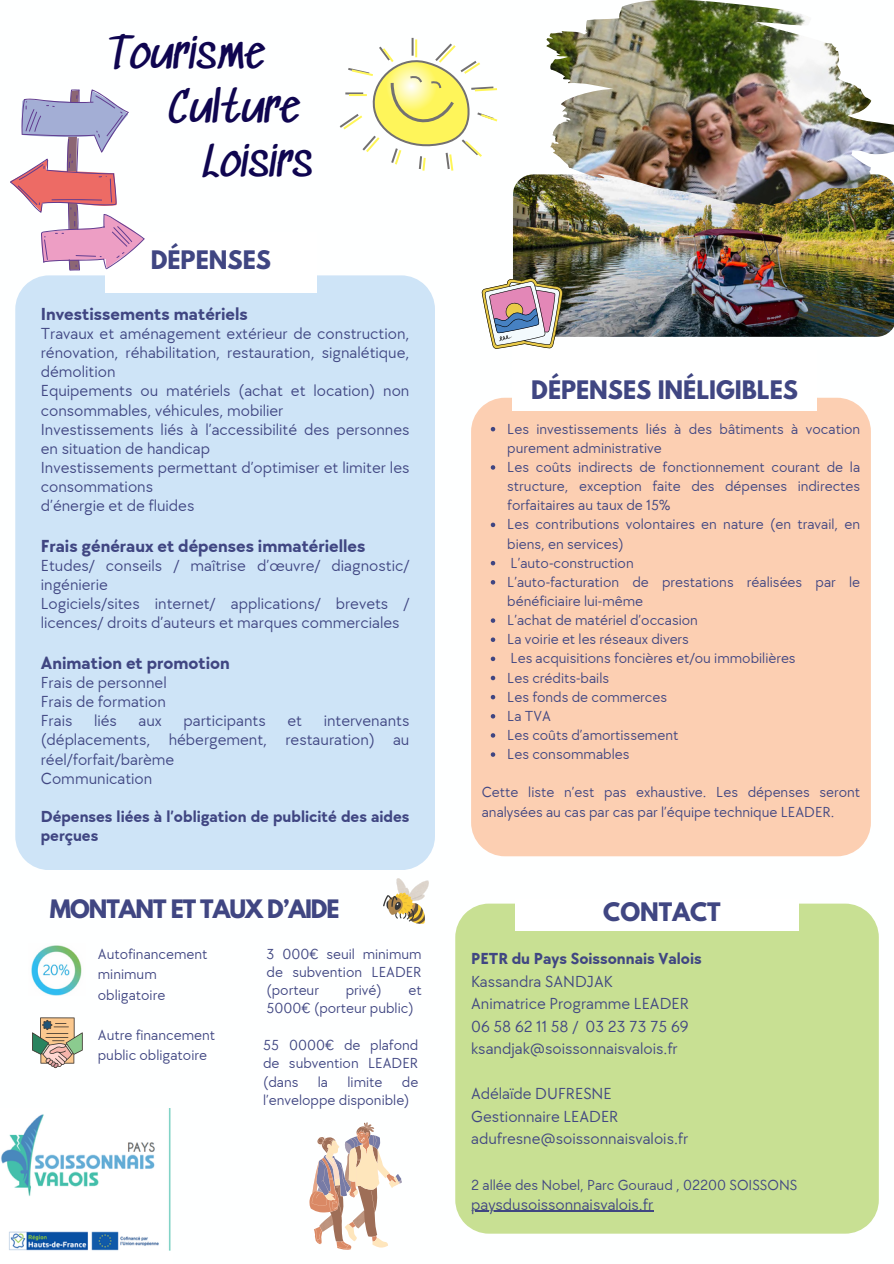
<style>
.page{position:relative;width:894px;height:1264px;background:#fff}
.page>*{position:absolute;margin:0;border:0;box-sizing:border-box;transform-origin:0 0}
.t1{font:42px "Sedgwick Ave";color:#0f0550}
.t2{font:700 22.65px "League Spartan";color:#404682}
.t3{font:700 22.5px "League Spartan";letter-spacing:-.045em;color:#404682}
.t4{font:700 18px "TT Chocolates";color:#404682}
.t5{font:16.5px/19.2px "TT Chocolates";color:#404682}
.t6{font:700 16.5px/19.2px "TT Chocolates";color:#404682}
.t7{font:15px/19.2px "TT Chocolates";color:#404682}
</style>
<div class="page">
<div style="left:471px;top:398px;width:399px;height:458px;background:#fccfb2"></div>
<div style="left:15px;top:275px;width:420px;height:595px;background:#cee4f7"></div>
<div style="left:105px;top:232px;width:211px;height:60px;background:#fff"></div>
<div style="left:512px;top:350px;width:304px;height:61px;background:#fff"></div>
<img style="left:31px;top:945px;width:51px;height:50px">
<svg style="left:32px;top:1017px;width:51px;height:51px"></svg>
<img style="left:513px;top:174px;width:380px;height:162px">
<div style="left:455px;top:903px;width:423px;height:330px;background:#c8e093"></div>
<div style="left:514px;top:898px;width:284px;height:32px;background:#fff"></div>
<img style="left:1px;top:1108px;width:170px;height:143px">
<svg style="left:309px;top:1122px;width:92px;height:127px"></svg>
<svg style="left:481px;top:278px;width:81px;height:71px"></svg>
<img style="left:546px;top:0;width:347px;height:206px">
<svg style="left:10px;top:89px;width:135px;height:181px"></svg>
<img style="left:383px;top:878px;width:45px;height:45px">
<svg style="left:490px;top:427px;width:5px;height:4px"></svg>
<svg style="left:490px;top:465px;width:5px;height:4px"></svg>
<svg style="left:490px;top:522px;width:5px;height:5px"></svg>
<svg style="left:490px;top:561px;width:5px;height:4px"></svg>
<svg style="left:490px;top:580px;width:5px;height:4px"></svg>
<svg style="left:490px;top:618px;width:5px;height:5px"></svg>
<svg style="left:490px;top:637px;width:5px;height:5px"></svg>
<svg style="left:490px;top:656px;width:5px;height:5px"></svg>
<svg style="left:490px;top:675px;width:5px;height:5px"></svg>
<svg style="left:490px;top:695px;width:5px;height:4px"></svg>
<svg style="left:490px;top:714px;width:5px;height:4px"></svg>
<svg style="left:490px;top:733px;width:5px;height:4px"></svg>
<svg style="left:490px;top:752px;width:5px;height:4px"></svg>
<hr style="left:471px;top:1210px;width:182px;height:1px;background:#404682">
<svg style="left:339px;top:38px;width:158px;height:133px"></svg>
<h3 class="t1" style="left:109px;top:31px;width:157px">Tourisme</h3>
<h3 class="t1" style="left:167px;top:85px;width:134px">Culture</h3>
<h3 class="t1" style="left:202px;top:139px;width:112px">Loisirs</h3>
<p class="t2" style="left:151px;top:249px;width:122px">DÉPENSES</p>
<p class="t4" style="left:41px;top:303px;width:208px">Investissements matériels</p>
<h2 class="t5" style="left:41px;top:324px;width:370px;text-align:justify">Travaux et aménagement extérieur de construction, rénovation, réhabilitation, restauration, signalétique, démolition</h2>
<p class="t5" style="left:41px;top:382px;width:370px">Equipements ou matériels (achat et location) non consommables, véhicules, mobilier</p>
<p class="t5" style="left:41px;top:420px;width:370px">Investissements liés à l’accessibilité des personnes en situation de handicap</p>
<p class="t5" style="left:41px;top:458px;width:370px">Investissements permettant d’optimiser et limiter les consommations</p>
<p class="t5" style="left:41px;top:496px;width:155px">d’énergie et de fluides</p>
<p class="t4" style="left:41px;top:535px;width:326px">Frais généraux et dépenses immatérielles</p>
<p class="t5" style="left:41px;top:556px;width:370px">Etudes/ conseils / maîtrise d’œuvre/ diagnostic/ ingénierie</p>
<p class="t5" style="left:41px;top:594px;width:370px">Logiciels/sites internet/ applications/ brevets / licences/ droits d’auteurs et marques commerciales</p>
<p class="t4" style="left:41px;top:652px;width:190px">Animation et promotion</p>
<p class="t5" style="left:41px;top:673px;width:127px">Frais de personnel</p>
<p class="t5" style="left:41px;top:692px;width:127px">Frais de formation</p>
<p class="t5" style="left:41px;top:711px;width:33px">Frais</p>
<p class="t5" style="left:94px;top:711px;width:24px">liés</p>
<p class="t5" style="left:138px;top:711px;width:25px">aux</p>
<p class="t5" style="left:183px;top:711px;width:84px">participants</p>
<p class="t5" style="left:287px;top:711px;width:16px">et</p>
<p class="t5" style="left:41px;top:711px;width:370px;text-align:justify;text-indent:283px">intervenants (déplacements, hébergement, restauration) au réel/forfait/barème</p>
<p class="t5" style="left:41px;top:769px;width:113px">Communication</p>
<p class="t6" style="left:41px;top:807px;width:370px">Dépenses liées à l’obligation de publicité des aides perçues</p>
<p class="t3" style="left:50px;top:897px;width:291px">MONTANT ET TAUX D’AIDE</p>
<p class="t7" style="left:266px;top:945px;width:157px;line-height:18px;text-align:justify">3 000€ seuil minimum de subvention LEADER (porteur</p>
<p class="t7" style="left:98px;top:945px;width:111px">Autofinancement</p>
<p class="t7" style="left:98px;top:965px;width:60px">minimum</p>
<p class="t7" style="left:98px;top:985px;width:69px">obligatoire</p>
<p class="t7" style="left:98px;top:1026px;width:119px">Autre financement</p>
<p class="t7" style="left:98px;top:1046px;width:111px">public obligatoire</p>
<p class="t7" style="left:345px;top:981px;width:38px">privé)</p>
<p class="t7" style="left:266px;top:981px;width:157px;line-height:18px;text-indent:142px">et<br>5000€ (porteur public)</p>
<p class="t7" style="left:263px;top:1036px;width:157px;line-height:18px;text-align:justify">55 0000€ de plafond de subvention LEADER (dans</p>
<p class="t7" style="left:263px;top:1072px;width:157px;line-height:18px;text-indent:139px">de l’enveloppe disponible)</p>
<p class="t7" style="left:318px;top:1072px;width:12px">la</p>
<p class="t7" style="left:347px;top:1072px;width:36px">limite</p>
<h2 class="t2" style="left:531px;top:378px;width:268px">DÉPENSES INÉLIGIBLES</h2>
<h1 class="t7" style="left:507px;top:419px;width:354px">Les investissements liés à des bâtiments à vocation purement administrative</h1>
<p class="t7" style="left:507px;top:458px;width:354px;text-align:justify">Les coûts indirects de fonctionnement courant de la structure, exception faite des dépenses indirectes forfaitaires au taux de 15%</p>
<p class="t7" style="left:507px;top:515px;width:354px">Les contributions volontaires en nature (en travail, en biens, en services)</p>
<p class="t7" style="left:510px;top:553px;width:125px">L’auto-construction</p>
<h2 class="t7" style="left:507px;top:572px;width:354px">L’auto-facturation de prestations réalisées par le bénéficiaire lui-même</h2>
<p class="t7" style="left:507px;top:611px;width:192px">L’achat de matériel d’occasion</p>
<p class="t7" style="left:507px;top:630px;width:183px">La voirie et les réseaux divers</p>
<p class="t7" style="left:510px;top:649px;width:286px">Les acquisitions foncières et/ou immobilières</p>
<p class="t7" style="left:507px;top:668px;width:103px">Les crédits-bails</p>
<p class="t7" style="left:507px;top:687px;width:161px">Les fonds de commerces</p>
<p class="t7" style="left:507px;top:706px;width:45px">La TVA</p>
<p class="t7" style="left:507px;top:725px;width:173px">Les coûts d’amortissement</p>
<p class="t7" style="left:507px;top:745px;width:124px">Les consommables</p>
<p class="t7" style="left:481px;top:783px;width:380px">Cette liste n’est pas exhaustive. Les dépenses seront analysées au cas par cas par l’équipe technique LEADER.</p>
<p class="t2" style="left:603px;top:900px;width:119px">CONTACT</p>
<p class="t6" style="left:471px;top:949px;width:232px">PETR du Pays Soissonnais Valois</p>
<p class="t5" style="left:471px;top:972px;width:143px">Kassandra SANDJAK</p>
<p class="t5" style="left:471px;top:994px;width:219px">Animatrice Programme LEADER</p>
<p class="t5" style="left:471px;top:1017px;width:219px">0658621158/ 0323737569</p>
<p class="t5" style="left:471px;top:1039px;width:208px">ksandjak@soissonnaisvalois.fr</p>
<p class="t5" style="left:471px;top:1084px;width:142px">Adélaïde DUFRESNE</p>
<p class="t5" style="left:471px;top:1107px;width:149px">Gestionnaire LEADER</p>
<p class="t5" style="left:471px;top:1129px;width:219px">adufresne@soissonnaisvalois.fr</p>
<p class="t7" style="left:471px;top:1175px;width:328px">2 allée des Nobel, Parc Gouraud , 02200 SOISSONS</p>
<h2 class="t5" style="left:471px;top:1195px;width:184px">paysdusoissonnaisvalois.fr</h2>
</div>
